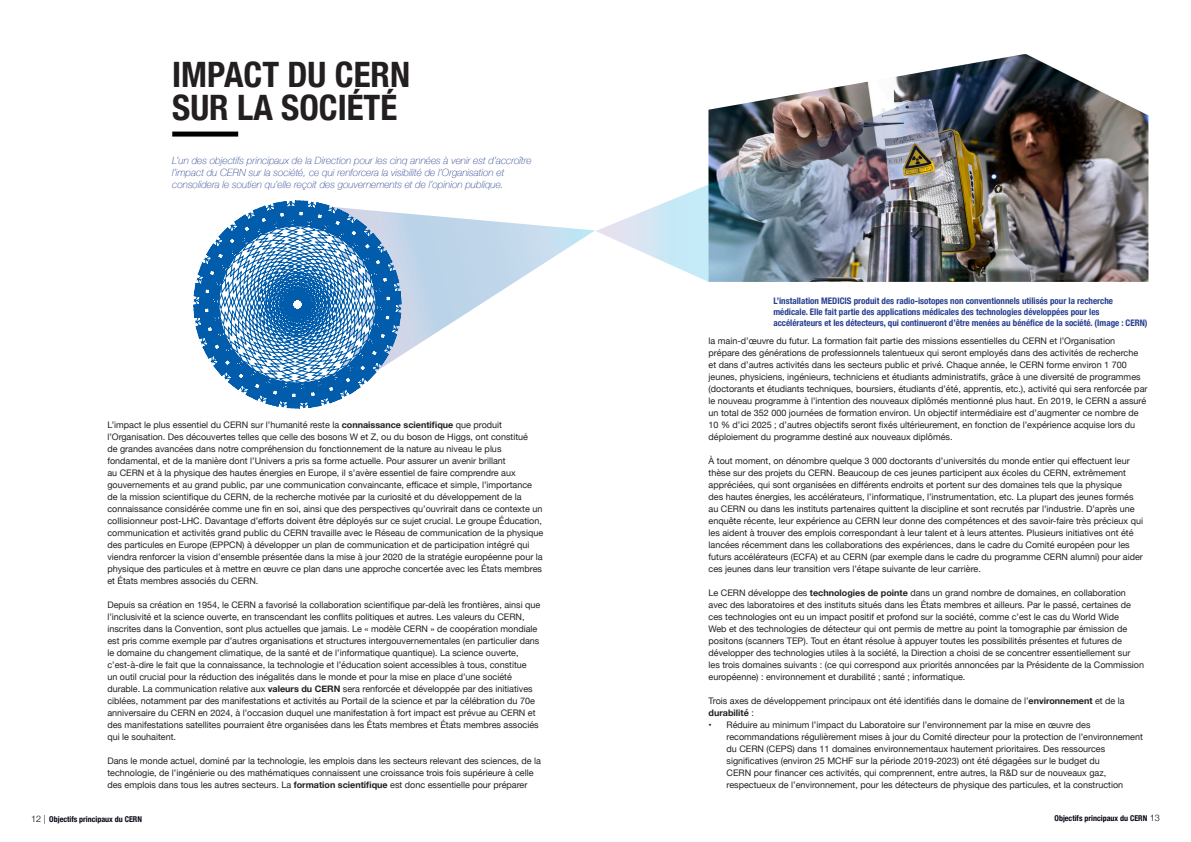
<style>
.page{position:relative;width:1191px;height:842px;background:#fff}
.page>*{position:absolute;margin:0;border:0;box-sizing:border-box;transform-origin:0 0}
.Titre_2_Niveau{font:700 condensed 35px/33px "Helvetica Neue";color:#231f20}
.texte{font:italic 100 10px/12px "Helvetica Neue";color:#253f8e}
.texte-2{font:9px/12px "Helvetica Neue";color:#231f20}
.Légendes{font:700 condensed 9px/10.8px "Helvetica Neue";color:#253f8e}
.t1{font:700 condensed 8px "Helvetica Neue";color:#0a0215}
.s1{font-weight:700}
.s2{font-weight:300;font-stretch:normal;font-size:9px}
</style>
<div class="page">
<div style="left:172px;top:132px;width:66px;height:5px;background:#000"></div>
<img style="left:1026px;top:54px;width:122px;height:228px">
<img style="left:596px;top:54px;width:430px;height:228px">
<svg style="left:410px;top:214px;width:185px;height:136px"></svg>
<svg style="left:193px;top:200px;width:217px;height:209px"></svg>
<p class="Titre_2_Niveau" style="left:172px;top:56px;width:239px">IMPACT DU CERN<br>SUR LA SOCIÉTÉ</p>
<p class="texte" style="left:172px;top:154px;width:361px">L’un des objectifs principaux de la Direction pour les cinq années à venir est d’accroître l’impact du CERN sur la société, ce qui renforcera la visibilité de l’Organisation et consolidera le soutien qu’elle reçoit des gouvernements et de l’opinion publique.</p>
<p class="texte-2" style="left:107px;top:419px;width:437px">L’impact le plus essentiel du CERN sur l’humanité reste la <span class="s1">connaissance scientifique</span> que produit l’Organisation. Des découvertes telles que celle des bosons W et Z, ou du boson de Higgs, ont constitué<br>de grandes avancées dans notre compréhension du fonctionnement de la nature au niveau le plus fondamental, et de la manière dont l’Univers a pris sa forme actuelle. Pour assurer un avenir brillant<br>au CERN et à la physique des hautes énergies en Europe, il s’avère essentiel de faire comprendre aux gouvernements et au grand public, par une communication convaincante, efficace et simple, l’importance de la mission scientifique du CERN, de la recherche motivée par la curiosité et du développement de la connaissance considérée comme une fin en soi, ainsi que des perspectives qu’ouvrirait dans ce contexte un collisionneur post-LHC. Davantage d’efforts doivent être déployés sur ce sujet crucial. Le groupe Éducation, communication et activités grand public du CERN travaille avec le Réseau de communication de la physique des particules en Europe (EPPCN) à développer un plan de communication et de participation intégré qui viendra renforcer la vision d’ensemble présentée dans la mise à jour 2020 de la stratégie européenne pour la physique des particules et à mettre en œuvre ce plan dans une approche concertée avec les États membres et États membres associés du CERN.</p>
<p class="texte-2" style="left:107px;top:599px;width:434px">Depuis sa création en 1954, le CERN a favorisé la collaboration scientifique par-delà les frontières, ainsi que l’inclusivité et la science ouverte, en transcendant les conflits politiques et autres. Les valeurs du CERN, inscrites dans la Convention, sont plus actuelles que jamais. Le « modèle CERN » de coopération mondiale est pris comme exemple par d’autres organisations et structures intergouvernementales (en particulier dans le domaine du changement climatique, de la santé et de l’informatique quantique). La science ouverte, c’est-à-dire le fait que la connaissance, la technologie et l’éducation soient accessibles à tous, constitue<br>un outil crucial pour la réduction des inégalités dans le monde et pour la mise en place d’une société durable. La communication relative aux <span class="s1">valeurs du CERN</span> sera renforcée et développée par des initiatives ciblées, notamment par des manifestations et activités au Portail de la science et par la célébration du 70e anniversaire du CERN en 2024, à l’occasion duquel une manifestation à fort impact est prévue au CERN et des manifestations satellites pourraient être organisées dans les États membres et États membres associés qui le souhaitent.</p>
<p class="texte-2" style="left:107px;top:755px;width:435px">Dans le monde actuel, dominé par la technologie, les emplois dans les secteurs relevant des sciences, de la technologie, de l’ingénierie ou des mathématiques connaissent une croissance trois fois supérieure à celle des emplois dans tous les autres secteurs. La <span class="s1">formation scientifique</span> est donc essentielle pour préparer</p>
<p class="Légendes" style="left:773px;top:295px;width:376px">L’installation MEDICIS produit des radio-isotopes non conventionnels utilisés pour la recherche médicale. Elle fait partie des applications médicales des technologies développées pour les accélérateurs et les détecteurs, qui continueront d’être menées au bénéfice de la société. (Image : CERN)</p>
<p class="texte-2" style="left:708px;top:335px;width:440px">la main-d’œuvre du futur. La formation fait partie des missions essentielles du CERN et l’Organisation prépare des générations de professionnels talentueux qui seront employés dans des activités de recherche et dans d’autres activités dans les secteurs public et privé. Chaque année, le CERN forme environ 1 700 jeunes, physiciens, ingénieurs, techniciens et étudiants administratifs, grâce à une diversité de programmes (doctorants et étudiants techniques, boursiers, étudiants d’été, apprentis, etc.), activité qui sera renforcée par le nouveau programme à l’intention des nouveaux diplômés mentionné plus haut. En 2019, le CERN a assuré un total de 352 000 journées de formation environ. Un objectif intermédiaire est d’augmenter ce nombre de 10 % d’ici 2025 ; d’autres objectifs seront fixés ultérieurement, en fonction de l’expérience acquise lors du déploiement du programme destiné aux nouveaux diplômés.</p>
<p class="texte-2" style="left:708px;top:455px;width:436px">À tout moment, on dénombre quelque 3 000 doctorants d’universités du monde entier qui effectuent leur thèse sur des projets du CERN. Beaucoup de ces jeunes participent aux écoles du CERN, extrêmement appréciées, qui sont organisées en différents endroits et portent sur des domaines tels que la physique<br>des hautes énergies, les accélérateurs, l’informatique, l’instrumentation, etc. La plupart des jeunes formés au CERN ou dans les instituts partenaires quittent la discipline et sont recrutés par l’industrie. D’après une enquête récente, leur expérience au CERN leur donne des compétences et des savoir-faire très précieux qui les aident à trouver des emplois correspondant à leur talent et à leurs attentes. Plusieurs initiatives ont été lancées récemment dans les collaborations des expériences, dans le cadre du Comité européen pour les futurs accélérateurs (ECFA) et au CERN (par exemple dans le cadre du programme CERN alumni) pour aider ces jeunes dans leur transition vers l’étape suivante de leur carrière.</p>
<p class="texte-2" style="left:708px;top:587px;width:437px">Le CERN développe des <span class="s1">technologies de pointe</span> dans un grand nombre de domaines, en collaboration avec des laboratoires et des instituts situés dans les États membres et ailleurs. Par le passé, certaines de ces technologies ont eu un impact positif et profond sur la société, comme c’est le cas du World Wide<br>Web et des technologies de détecteur qui ont permis de mettre au point la tomographie par émission de positons (scanners TEP). Tout en étant résolue à appuyer toutes les possibilités présentes et futures de développer des technologies utiles à la société, la Direction a choisi de se concentrer essentiellement sur<br>les trois domaines suivants : (ce qui correspond aux priorités annoncées par la Présidente de la Commission européenne) : environnement et durabilité ; santé ; informatique.</p>
<p class="texte-2" style="left:708px;top:695px;width:418px">Trois axes de développement principaux ont été identifiés dans le domaine de l’<span class="s1">environnement</span> et de la <span class="s1">durabilité</span> :</p>
<p class="texte-2" style="left:726px;top:719px;width:418px;text-indent:-18px">• Réduire au minimum l’impact du Laboratoire sur l’environnement par la mise en œuvre des recommandations régulièrement mises à jour du Comité directeur pour la protection de l’environnement du CERN (CEPS) dans 11 domaines environnementaux hautement prioritaires. Des ressources significatives (environ 25 MCHF sur la période 2019-2023) ont été dégagées sur le budget du<br>CERN pour financer ces activités, qui comprennent, entre autres, la R&amp;D sur de nouveaux gaz, respectueux de l’environnement, pour les détecteurs de physique des particules, et la construction</p>
<p class="t1" style="left:31px;top:812px;width:112px"><span class="s2">12 |</span> Objectifs principaux du CERN</p>
<p class="t1" style="left:1054px;top:812px;width:107px">Objectifs principaux du CERN <span class="s2">13</span></p>
</div>
